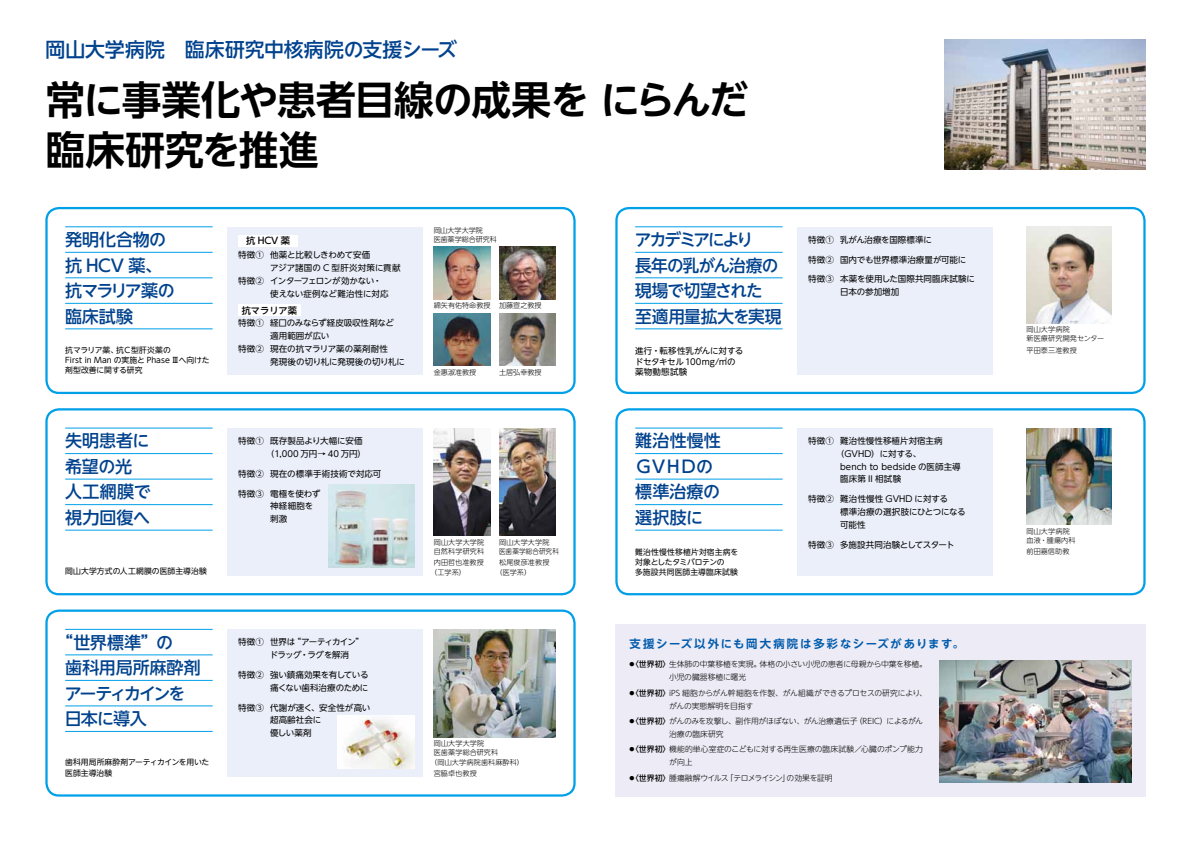
<style>
.page{position:relative;width:1191px;height:842px;background:#fff}
.page>*{position:absolute;margin:0;border:0;box-sizing:border-box;transform-origin:0 0}
.t1{font:700 39.7px/49.6px "UD Shin Go NT Pro De";letter-spacing:-.025em;color:#000}
.t2{font:500 19.8px "UD Shin Go NT Pro";color:#00428e}
.t3{font:500 17px/25.5px "UD Shin Go NT Pro";letter-spacing:-.025em;color:#00428e}
.t4{font:500 17px/25.5px "UD Shin Go NT Pro";color:#00428e}
.t5{font:500 17px/25.5px "UD Shin Go NT Pro";letter-spacing:-.055em;color:#00428e}
.t6{font:700 11.3px "UD Shin Go NT Pro De";letter-spacing:.155em;color:#005bac}
.t7{font:500 9.2px "UD Shin Go NT Pro";color:#000}
.t8{font:8.5px/12.8px "UD Shin Go NT Pro";color:#000}
.t9{font:8.5px/12.8px "UD Shin Go NT Pro";letter-spacing:-.025em;color:#000;text-align:right}
.t10{font:8.5px/12.8px "UD Shin Go NT Pro";letter-spacing:-.045em;color:#000}
.t11{font:8.5px "UD Shin Go NT Pro";letter-spacing:-.04em;color:#000}
.t12{font:8.5px "UD Shin Go NT Pro";letter-spacing:-.03em;color:#000}
.t13{font:300 7.8px/12.8px "UD Shin Go NT Pro";letter-spacing:-.015em;color:#000}
.t14{font:7.8px/9.9px "UD Shin Go NT Pro";letter-spacing:.01em;color:#000}
.t15{font:300 7.8px "UD Shin Go NT Pro";letter-spacing:-.055em;color:#000}
.t16{font:7.8px/11.3px "UD Shin Go NT Pro";letter-spacing:-.01em;color:#000}
.t17{font:300 7.1px/9.2px "UD Shin Go NT Pro";letter-spacing:.015em;color:#000}
.t18{font:300 7.1px/9.2px "UD Shin Go NT Pro";letter-spacing:-.01em;color:#000}
.t19{font:300 5px "UD Shin Go NT Pro";color:#000}
.s1{font-weight:500}
</style>
<div class="page">
<div style="left:45px;top:207px;width:530px;height:187px;border:2px solid #00a0e9;border-radius:12px"></div>
<div style="left:615px;top:207px;width:530px;height:187px;border:2px solid #00a0e9;border-radius:12px"></div>
<div style="left:45px;top:609px;width:530px;height:188px;border:2px solid #00a0e9;border-radius:12px"></div>
<div style="left:797px;top:227px;width:195px;height:147px;background:#eaeff9"></div>
<div style="left:227px;top:227px;width:195px;height:147px;background:#eaeff9"></div>
<div style="left:227px;top:629px;width:195px;height:148px;background:#eaeff9"></div>
<div style="left:615px;top:624px;width:530px;height:173px;background:#edecf6"></div>
<div style="left:45px;top:408px;width:530px;height:187px;border:2px solid #00a0e9;border-radius:12px"></div>
<div style="left:227px;top:428px;width:195px;height:147px;background:#eaeff9"></div>
<img style="left:499px;top:313px;width:57px;height:53px">
<img style="left:434px;top:313px;width:56px;height:53px">
<img style="left:434px;top:247px;width:56px;height:52px">
<img style="left:499px;top:247px;width:57px;height:52px">
<img style="left:434px;top:629px;width:122px;height:108px">
<img style="left:337px;top:716px;width:77px;height:52px">
<img style="left:1026px;top:227px;width:85px;height:96px">
<img style="left:939px;top:660px;width:192px;height:122px">
<img style="left:944px;top:40px;width:201px;height:129px">
<div style="left:238px;top:235px;width:60px;height:12px;background:#fff"></div>
<div style="left:238px;top:305px;width:62px;height:11px;background:#fff"></div>
<hr style="left:65px;top:227px;width:148px;height:1px;background:#00a0e9">
<hr style="left:65px;top:252px;width:148px;height:1px;background:#00a0e9">
<hr style="left:65px;top:278px;width:148px;height:1px;background:#00a0e9">
<hr style="left:65px;top:303px;width:148px;height:1px;background:#00a0e9">
<hr style="left:65px;top:329px;width:148px;height:1px;background:#00a0e9">
<hr style="left:635px;top:227px;width:147px;height:1px;background:#00a0e9">
<hr style="left:635px;top:252px;width:147px;height:1px;background:#00a0e9">
<hr style="left:635px;top:278px;width:147px;height:1px;background:#00a0e9">
<hr style="left:635px;top:303px;width:147px;height:1px;background:#00a0e9">
<hr style="left:635px;top:329px;width:147px;height:1px;background:#00a0e9">
<hr style="left:65px;top:428px;width:148px;height:1px;background:#00a0e9">
<hr style="left:65px;top:453px;width:148px;height:1px;background:#00a0e9">
<hr style="left:65px;top:479px;width:148px;height:1px;background:#00a0e9">
<hr style="left:65px;top:504px;width:148px;height:1px;background:#00a0e9">
<hr style="left:65px;top:530px;width:148px;height:1px;background:#00a0e9">
<hr style="left:635px;top:428px;width:147px;height:1px;background:#00a0e9">
<hr style="left:635px;top:453px;width:147px;height:1px;background:#00a0e9">
<hr style="left:635px;top:479px;width:147px;height:1px;background:#00a0e9">
<hr style="left:635px;top:504px;width:147px;height:1px;background:#00a0e9">
<hr style="left:635px;top:530px;width:147px;height:1px;background:#00a0e9">
<hr style="left:65px;top:629px;width:148px;height:1px;background:#00a0e9">
<hr style="left:65px;top:655px;width:148px;height:1px;background:#00a0e9">
<hr style="left:65px;top:680px;width:148px;height:1px;background:#00a0e9">
<hr style="left:65px;top:706px;width:148px;height:1px;background:#00a0e9">
<hr style="left:65px;top:731px;width:148px;height:1px;background:#00a0e9">
<div style="left:615px;top:408px;width:530px;height:187px;border:2px solid #00a0e9;border-radius:12px"></div>
<div style="left:797px;top:428px;width:195px;height:147px;background:#eaeff9"></div>
<img style="left:434px;top:428px;width:56px;height:108px">
<img style="left:499px;top:428px;width:57px;height:108px">
<img style="left:329px;top:485px;width:85px;height:82px">
<img style="left:1026px;top:428px;width:85px;height:96px">
<h2 class="t2" style="left:45px;top:34px;width:413px">岡山大学病院　臨床研究中核病院の支援シーズ</h2>
<h1 class="t1" style="left:45px;top:74px;width:704px">常に事業化や患者目線の成果をにらんだ臨床研究を推進</h1>
<p class="t18" style="left:434px;top:225px;width:65px">岡山大学大学院<br>医歯薬学総合研究科</p>
<h3 class="t3" style="left:65px;top:226px;width:111px">発明化合物の抗 HCV 薬、抗マラリア薬の臨床試験</h3>
<h3 class="t5" style="left:635px;top:226px;width:148px">アカデミアにより<br>長年の乳がん治療の現場で切望された至適用量拡大を実現</h3>
<p class="t7" style="left:246px;top:233px;width:45px">抗 HCV 薬</p>
<p class="t8" style="left:238px;top:248px;width:134px">特徴① 他薬と比較しきわめて安価</p>
<p class="t8" style="left:270px;top:261px;width:132px">アジア諸国の C 型肝炎対策に貢献</p>
<p class="t11" style="left:238px;top:274px;width:145px">特徴② インターフェロンが効かない・</p>
<p class="t8" style="left:270px;top:287px;width:120px">使えない症例など難治性に対応</p>
<p class="t8" style="left:238px;top:317px;width:157px">特徴① 経口のみならず経皮吸収性剤など</p>
<p class="t8" style="left:270px;top:329px;width:61px">適用範囲が広い</p>
<p class="t8" style="left:238px;top:342px;width:151px">特徴② 現在の抗マラリア薬の薬剤耐性</p>
<p class="t8" style="left:270px;top:355px;width:136px">発現後の切り札に発現後の切り札に</p>
<p class="t17" style="left:434px;top:301px;width:58px">綿矢有佑特命教授</p>
<p class="t17" style="left:499px;top:301px;width:44px">加藤宣之教授</p>
<p class="t7" style="left:242px;top:303px;width:57px">抗マラリア薬</p>
<p class="t8" style="left:635px;top:345px;width:110px;line-height:10.6px">進行・転移性乳がんに対するドセタキセル 100mg/㎡の薬物動態試験</p>
<p class="t14" style="left:65px;top:345px;width:146px">抗マラリア薬、抗Ｃ型肝炎薬の<br>First in Man の実施と Phase Ⅲへ向けた剤型改善に関する研究</p>
<p class="t17" style="left:499px;top:367px;width:44px">土居弘幸教授</p>
<p class="t17" style="left:434px;top:367px;width:44px">金惠淑准教授</p>
<h3 class="t4" style="left:65px;top:428px;width:87px">失明患者に希望の光人工網膜で視力回復へ</h3>
<h3 class="t4" style="left:635px;top:428px;width:87px">難治性慢性<br>ＧＶＨＤの標準治療の選択肢に</h3>
<p class="t8" style="left:266px;top:434px;width:102px;text-indent:-28px">特徴① 既存製品より大幅に安価（1,000 万円→ 40 万円）</p>
<p class="t8" style="left:238px;top:467px;width:145px">特徴② 現在の標準手術技術で対応可</p>
<p class="t8" style="left:270px;top:487px;width:52px;text-indent:-32px">特徴③ 電極を使わず神経細胞を刺激</p>
<p class="t14" style="left:65px;top:566px;width:143px">岡山大学方式の人工網膜の医師主導治験</p>
<p class="t17" style="left:434px;top:537px;width:52px">岡山大学大学院自然科学研究科</p>
<p class="t17" style="left:430px;top:558px;width:55px;text-indent:4px">内田哲也准教授（工学系）</p>
<p class="t17" style="left:499px;top:537px;width:61px">岡山大学大学院<br>医歯薬学総合研究科</p>
<p class="t17" style="left:495px;top:558px;width:55px;text-indent:4px">松尾俊彦准教授（医学系）</p>
<p class="t14" style="left:635px;top:547px;width:104px">難治性慢性移植片対宿主病を対象としたタミバロテンの<br>多施設共同医師主導臨床試験</p>
<p class="t8" style="left:808px;top:233px;width:125px">特徴① 乳がん治療を国際標準に</p>
<p class="t8" style="left:808px;top:253px;width:160px">特徴② 国内でも世界標準治療量が可能に</p>
<p class="t8" style="left:840px;top:273px;width:136px;text-indent:-32px">特徴③ 本薬を使用した国際共同臨床試験に日本の参加増加</p>
<p class="t8" style="left:808px;top:434px;width:136px">特徴① 難治性慢性移植片対宿主病</p>
<p class="t8" style="left:836px;top:447px;width:87px">（GVHD）に対する、</p>
<p class="t8" style="left:840px;top:460px;width:122px">bench to bedside の医師主導</p>
<p class="t8" style="left:840px;top:472px;width:63px">臨床第 II 相試験</p>
<p class="t8" style="left:840px;top:492px;width:127px;text-indent:-32px">特徴② 難治性慢性 GVHD に対する<br>標準治療の選択肢にひとつになる可能性</p>
<p class="t12" style="left:808px;top:537px;width:148px">特徴③ 多施設共同治験としてスタート</p>
<h3 class="t3" style="left:65px;top:629px;width:138px;text-indent:-9px">“世界標準”の<br>歯科用局所麻酔剤アーティカインを日本に導入</h3>
<p class="t16" style="left:65px;top:756px;width:146px">歯科用局所麻酔剤アーティカインを用いた医師主導治験</p>
<p class="t10" style="left:270px;top:635px;width:96px;text-indent:-32px">特徴① 世界は“アーティカイン”ドラッグ・ラグを解消</p>
<p class="t9" style="left:238px;top:668px;width:132px">特徴② 強い鎮痛効果を有している痛くない歯科治療のために</p>
<p class="t8" style="left:270px;top:701px;width:102px;text-indent:-32px">特徴③ 代謝が速く、安全性が高い超高齢社会に<br>優しい薬剤</p>
<p class="t17" style="left:434px;top:739px;width:52px">岡山大学大学院</p>
<p class="t17" style="left:434px;top:748px;width:66px">医歯薬学総合研究科</p>
<p class="t17" style="left:430px;top:757px;width:95px">（岡山大学病院歯科麻酔科）</p>
<p class="t17" style="left:434px;top:768px;width:44px">宮脇卓也教授</p>
<h3 class="t6" style="left:629px;top:634px;width:336px">支援シーズ以外にも岡大病院は多彩なシーズがあります。</h3>
<p class="t13" style="left:669px;top:658px;width:259px;text-indent:-38px"><span class="s1">〈世界初〉</span>生体肺の中葉移植を実現。体格の小さい小児の患者に母親から中葉を移植。小児の臓器移植に曙光</p>
<p class="t13" style="left:669px;top:686px;width:259px;text-indent:-38px"><span class="s1">〈世界初〉</span>iPS 細胞からがん幹細胞を作製、がん組織ができるプロセスの研究により、がんの実態解明を目指す</p>
<p class="t13" style="left:669px;top:714px;width:255px;text-indent:-38px"><span class="s1">〈世界初〉</span>がんのみを攻撃し、副作用がほぼない、がん治療遺伝子（REIC）によるがん治療の臨床研究</p>
<p class="t13" style="left:669px;top:743px;width:255px;text-indent:-38px"><span class="s1">〈世界初〉</span>機能的単心室症のこどもに対する再生医療の臨床試験／心臓のポンプ能力が向上</p>
<p class="t15" style="left:631px;top:771px;width:203px"><span class="s1">〈世界初〉</span>腫瘍融解ウイルス「テロメライシン」の効果を証明</p>
<p class="t19" style="left:629px;top:660px;width:6px">●</p>
<p class="t19" style="left:629px;top:689px;width:6px">●</p>
<p class="t19" style="left:629px;top:717px;width:6px">●</p>
<p class="t19" style="left:629px;top:745px;width:6px">●</p>
<p class="t19" style="left:629px;top:774px;width:6px">●</p>
<p class="t17" style="left:1026px;top:325px;width:79px">岡山大学病院<br>新医療研究開発センター</p>
<p class="t17" style="left:1026px;top:345px;width:52px">平田泰三准教授</p>
<p class="t17" style="left:1026px;top:526px;width:51px">岡山大学病院血液・腫瘍内科</p>
<p class="t17" style="left:1026px;top:546px;width:44px">前田嘉信助教</p>
</div>
